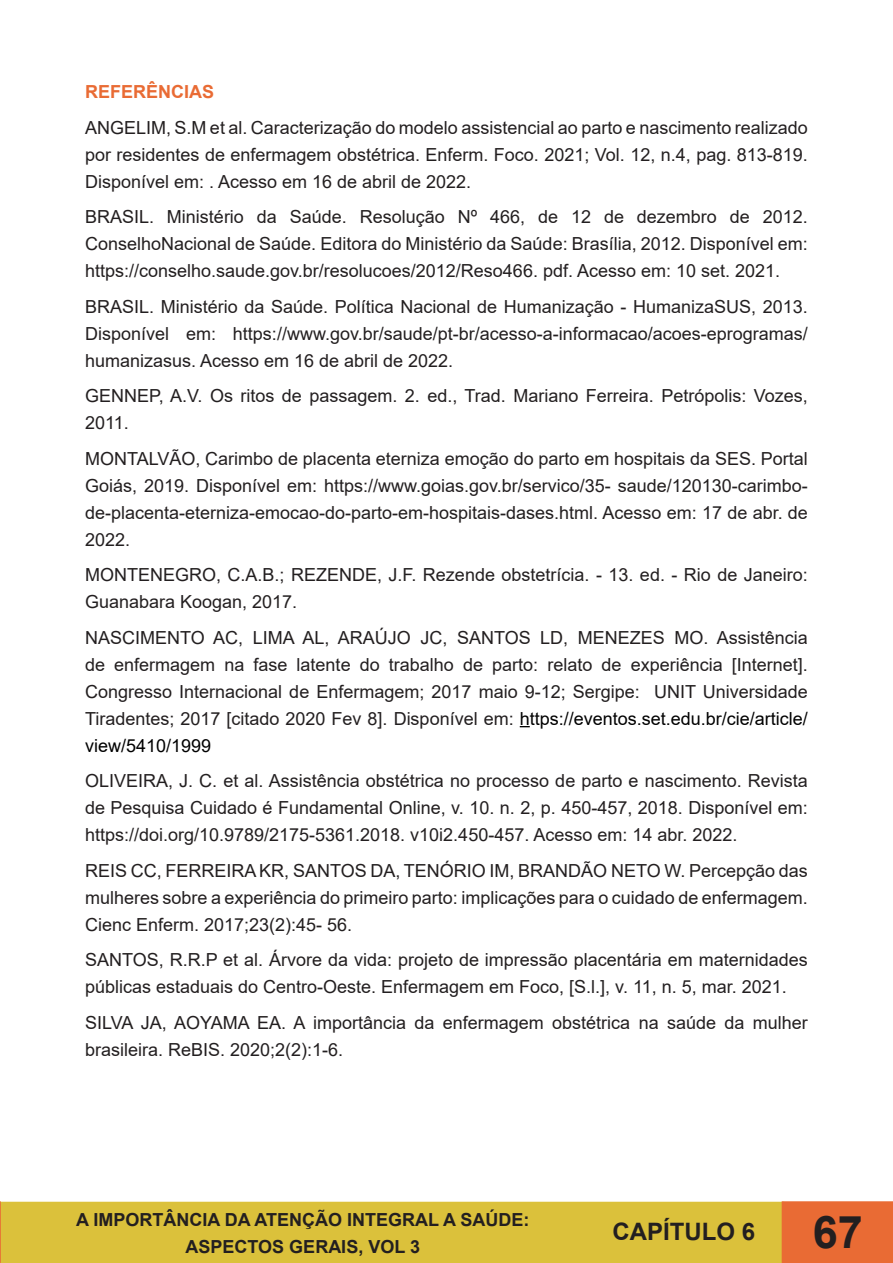
<style>
.page{position:relative;width:893px;height:1263px;background:#fff}
.page>*{position:absolute;margin:0;border:0;box-sizing:border-box;transform-origin:0 0}
.t1{font:700 45px "Arial";color:#231f20}
.t2{font:700 24px "Arial";color:#231f20}
.t3{font:18px/27px "Arial";color:#231f20;text-align:justify}
.t4{font:700 18px/27px "Arial";color:#231f20;text-align:center}
.t5{font:700 18px "Arial";color:#e96b34}
.s1{color:#000}
</style>
<div class="page">
<div style="left:1px;top:1202px;width:782px;height:60px;background:#dbc13b"></div>
<div style="left:0;top:1202px;width:784px;height:61px;border:2px solid #dbc13b"></div>
<svg style="left:0;top:1201px;width:1px;height:62px"></svg>
<div style="left:782px;top:1202px;width:111px;height:60px;background:#e96b34"></div>
<div style="left:782px;top:1201px;width:111px;height:62px;border:2px solid #e96b34"></div>
<p class="t5" style="left:85px;top:79px;width:131px">REFERÊNCIAS</p>
<p class="t3" style="left:85px;top:114px;width:724px">ANGELIM, S.M et al. Caracterização do modelo assistencial ao parto e nascimento realizado por residentes de enfermagem obstétrica. Enferm. Foco. 2021; Vol. 12, n.4, pag. 813-819.<br>Disponível em: . Acesso em 16 de abril de 2022.</p>
<p class="t3" style="left:85px;top:203px;width:724px">BRASIL. Ministério da Saúde. Resolução Nº 466, de 12 de dezembro de 2012.<br>ConselhoNacional de Saúde. Editora do Ministério da Saúde: Brasília, 2012. Disponível em: https://conselho.saude.gov.br/resolucoes/2012/Reso466. pdf. Acesso em: 10 set. 2021.</p>
<p class="t3" style="left:85px;top:293px;width:724px">BRASIL. Ministério da Saúde. Política Nacional de Humanização - HumanizaSUS, 2013.<br>Disponível em: https://www.gov.br/saude/pt-br/acesso-a-informacao/acoes-eprogramas/ humanizasus. Acesso em 16 de abril de 2022.</p>
<p class="t3" style="left:85px;top:382px;width:724px">GENNEP, A.V. Os ritos de passagem. 2. ed., Trad. Mariano Ferreira. Petrópolis: Vozes,<br>2011.</p>
<p class="t3" style="left:85px;top:445px;width:724px">MONTALVÃO, Carimbo de placenta eterniza emoção do parto em hospitais da SES. Portal Goiás, 2019. Disponível em: https://www.goias.gov.br/servico/35- saude/120130-carimbo&shy;de-placenta-eterniza-emocao-do-parto-em-hospitais-dases.html. Acesso em: 17 de abr. de 2022.</p>
<p class="t3" style="left:85px;top:561px;width:724px">MONTENEGRO, C.A.B.; REZENDE, J.F. Rezende obstetrícia. - 13. ed. - Rio de Janeiro:<br>Guanabara Koogan, 2017.</p>
<p class="t3" style="left:85px;top:624px;width:724px">NASCIMENTO AC, LIMA AL, ARAÚJO JC, SANTOS LD, MENEZES MO. Assistência de enfermagem na fase latente do trabalho de parto: relato de experiência [Internet].<br>Congresso Internacional de Enfermagem; 2017 maio 9-12; Sergipe: UNIT Universidade Tiradentes; 2017 [citado 2020 Fev 8]. Disponível em: <span class="s1">https://eventos.set.edu.br/cie/article/ view/5410/1999</span></p>
<p class="t3" style="left:85px;top:767px;width:724px">OLIVEIRA, J. C. et al. Assistência obstétrica no processo de parto e nascimento. Revista de Pesquisa Cuidado é Fundamental Online, v. 10. n. 2, p. 450-457, 2018. Disponível em: https://doi.org/10.9789/2175-5361.2018. v10i2.450-457. Acesso em: 14 abr. 2022.</p>
<p class="t3" style="left:85px;top:857px;width:724px">REIS CC, FERREIRA KR, SANTOS DA, TENÓRIO IM, BRANDÃO NETO W. Percepção das mulheres sobre a experiência do primeiro parto: implicações para o cuidado de enfermagem.<br>Cienc Enferm. 2017;23(2):45- 56.</p>
<p class="t3" style="left:85px;top:946px;width:724px">SANTOS, R.R.P et al. Árvore da vida: projeto de impressão placentária em maternidades públicas estaduais do Centro-Oeste. Enfermagem em Foco, [S.l.], v. 11, n. 5, mar. 2021.</p>
<p class="t3" style="left:85px;top:1009px;width:724px">SILVA JA, AOYAMA EA. A importância da enfermagem obstétrica na saúde da mulher brasileira. ReBIS. 2020;2(2):1-6.</p>
<p class="t4" style="left:76px;top:1206px;width:455px">A IMPORTÂNCIA DA ATENÇÃO INTEGRAL A SAÚDE:<br>ASPECTOS GERAIS, VOL 3</p>
<h2 class="t2" style="left:612px;top:1215px;width:144px">CAPÍTULO 6</h2>
<h1 class="t1" style="left:813px;top:1201px;width:52px">67</h1>
</div>
